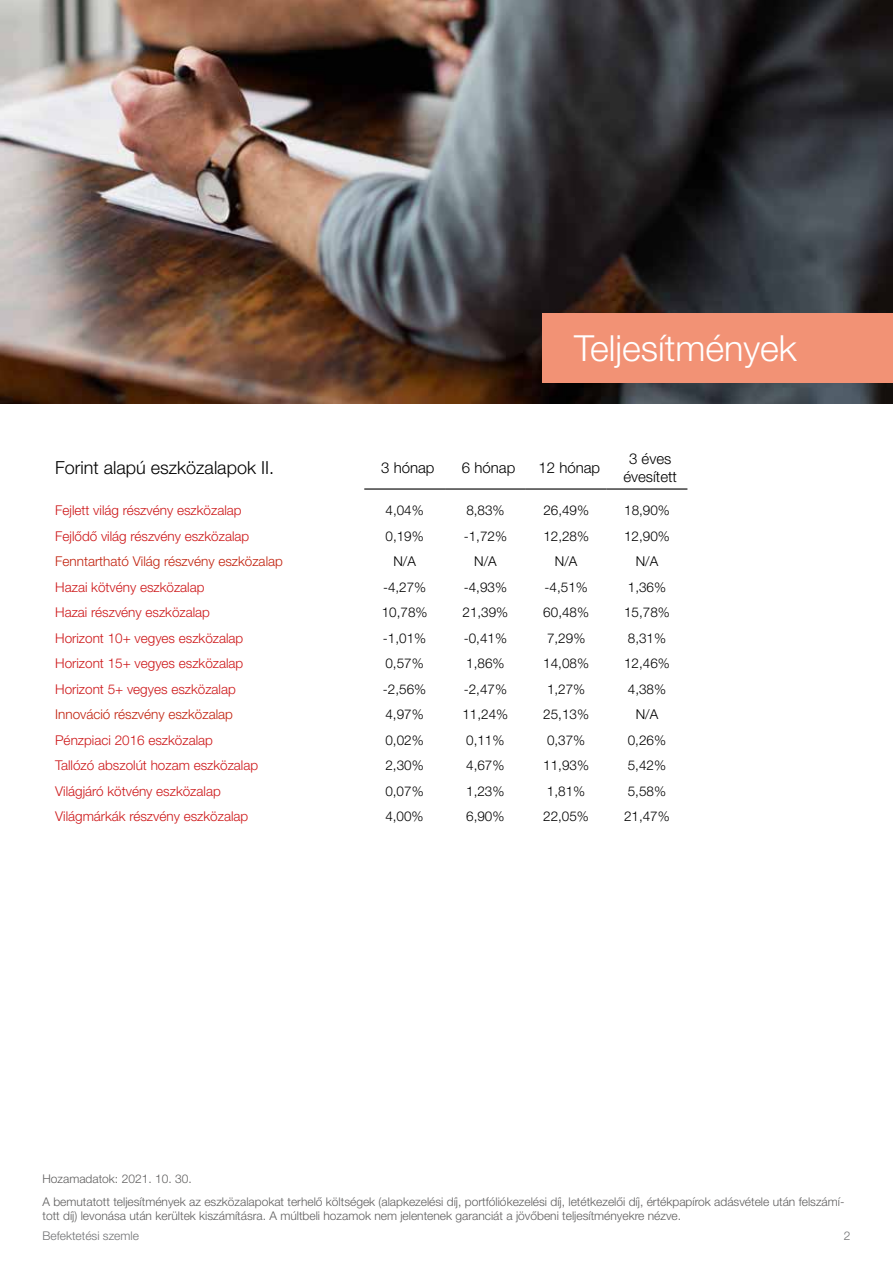
<style>
.page{position:relative;width:893px;height:1263px;background:#fff}
.page>*{position:absolute;margin:0;border:0;box-sizing:border-box;transform-origin:0 0}
.t1{font:300 36px "Helvetica Neue LT Pro";color:#fff}
.t2{font:300 18px "Helvetica Neue LT Pro";color:#000}
.t3{font:300 15px/18px "Helvetica Neue LT Pro";color:#000;text-align:center}
.t4{font:300 13.5px "Helvetica Neue LT Pro";color:#cd1719}
.t5{font:300 13.5px "Helvetica Neue LT Pro";color:#000}
.t6{font:300 13.5px "Helvetica Neue LT Pro";color:#c1210d}
.t7{font:300 12px/23px "Helvetica Neue LT Pro";color:#5f5e5e}
.t8{font:300 12px "Helvetica Neue LT Pro";color:#707173}
</style>
<div class="page">
<img style="left:0;top:0;width:893px;height:404px">
<div style="left:543px;top:314px;width:350px;height:69px;background:#f29275"></div>
<hr style="left:364px;top:488px;width:81px;height:2px;background:#000">
<hr style="left:445px;top:488px;width:81px;height:2px;background:#000">
<hr style="left:526px;top:488px;width:81px;height:2px;background:#000">
<hr style="left:607px;top:488px;width:80px;height:2px;background:#000">
<h1 class="t1" style="left:574px;top:326px;width:224px">Teljesítmények</h1>
<h2 class="t2" style="left:55px;top:457px;width:220px">Forint alapú eszközalapok II.</h2>
<p class="t3" style="left:381px;top:458px;width:55px">3 hónap</p>
<p class="t3" style="left:462px;top:458px;width:55px">6 hónap</p>
<p class="t3" style="left:539px;top:458px;width:63px">12 hónap</p>
<p class="t3" style="left:623px;top:449px;width:55px">3 éves évesített</p>
<p class="t4" style="left:55px;top:502px;width:188px">Fejlett világ részvény eszközalap</p>
<p class="t5" style="left:386px;top:502px;width:40px">4,04%</p>
<p class="t5" style="left:466px;top:502px;width:40px">8,83%</p>
<p class="t5" style="left:543px;top:502px;width:47px">26,49%</p>
<p class="t5" style="left:624px;top:502px;width:47px">18,90%</p>
<p class="t4" style="left:55px;top:528px;width:196px">Fejlődő világ részvény eszközalap</p>
<p class="t5" style="left:385px;top:528px;width:40px">0,19%</p>
<p class="t5" style="left:464px;top:528px;width:45px">-1,72%</p>
<p class="t5" style="left:543px;top:528px;width:47px">12,28%</p>
<p class="t5" style="left:624px;top:528px;width:47px">12,90%</p>
<p class="t6" style="left:55px;top:553px;width:229px">Fenntartható Világ részvény eszközalap</p>
<p class="t5" style="left:393px;top:553px;width:24px">N/A</p>
<p class="t5" style="left:474px;top:553px;width:24px">N/A</p>
<p class="t5" style="left:555px;top:553px;width:24px">N/A</p>
<p class="t5" style="left:636px;top:553px;width:24px">N/A</p>
<p class="t4" style="left:55px;top:579px;width:151px">Hazai kötvény eszközalap</p>
<p class="t5" style="left:383px;top:579px;width:45px">-4,27%</p>
<p class="t5" style="left:464px;top:579px;width:45px">-4,93%</p>
<p class="t5" style="left:545px;top:579px;width:45px">-4,51%</p>
<p class="t5" style="left:628px;top:579px;width:40px">1,36%</p>
<p class="t4" style="left:55px;top:604px;width:156px">Hazai részvény eszközalap</p>
<p class="t5" style="left:382px;top:604px;width:47px">10,78%</p>
<p class="t5" style="left:462px;top:604px;width:47px">21,39%</p>
<p class="t5" style="left:543px;top:604px;width:47px">60,48%</p>
<p class="t5" style="left:624px;top:604px;width:47px">15,78%</p>
<p class="t4" style="left:55px;top:630px;width:190px">Horizont 10+ vegyes eszközalap</p>
<p class="t5" style="left:383px;top:630px;width:45px">-1,01%</p>
<p class="t5" style="left:464px;top:630px;width:45px">-0,41%</p>
<p class="t5" style="left:547px;top:630px;width:40px">7,29%</p>
<p class="t5" style="left:628px;top:630px;width:40px">8,31%</p>
<p class="t4" style="left:55px;top:655px;width:190px">Horizont 15+ vegyes eszközalap</p>
<p class="t5" style="left:385px;top:655px;width:40px">0,57%</p>
<p class="t5" style="left:466px;top:655px;width:40px">1,86%</p>
<p class="t5" style="left:543px;top:655px;width:47px">14,08%</p>
<p class="t5" style="left:624px;top:655px;width:47px">12,46%</p>
<p class="t4" style="left:55px;top:681px;width:182px">Horizont 5+ vegyes eszközalap</p>
<p class="t5" style="left:383px;top:681px;width:45px">-2,56%</p>
<p class="t5" style="left:464px;top:681px;width:45px">-2,47%</p>
<p class="t5" style="left:547px;top:681px;width:40px">1,27%</p>
<p class="t5" style="left:628px;top:681px;width:40px">4,38%</p>
<p class="t6" style="left:55px;top:706px;width:179px">Innováció részvény eszközalap</p>
<p class="t5" style="left:385px;top:706px;width:40px">4,97%</p>
<p class="t5" style="left:462px;top:706px;width:47px">11,24%</p>
<p class="t5" style="left:543px;top:706px;width:47px">25,13%</p>
<p class="t5" style="left:636px;top:706px;width:24px">N/A</p>
<p class="t4" style="left:55px;top:732px;width:159px">Pénzpiaci 2016 eszközalap</p>
<p class="t5" style="left:385px;top:732px;width:40px">0,02%</p>
<p class="t5" style="left:466px;top:732px;width:40px">0,11%</p>
<p class="t5" style="left:547px;top:732px;width:40px">0,37%</p>
<p class="t5" style="left:628px;top:732px;width:40px">0,26%</p>
<p class="t4" style="left:55px;top:757px;width:205px">Tallózó abszolút hozam eszközalap</p>
<p class="t5" style="left:385px;top:757px;width:40px">2,30%</p>
<p class="t5" style="left:466px;top:757px;width:40px">4,67%</p>
<p class="t5" style="left:543px;top:757px;width:47px">11,93%</p>
<p class="t5" style="left:628px;top:757px;width:40px">5,42%</p>
<p class="t4" style="left:55px;top:783px;width:167px">Világjáró kötvény eszközalap</p>
<p class="t5" style="left:385px;top:783px;width:40px">0,07%</p>
<p class="t5" style="left:466px;top:783px;width:40px">1,23%</p>
<p class="t5" style="left:547px;top:783px;width:40px">1,81%</p>
<p class="t5" style="left:628px;top:783px;width:40px">5,58%</p>
<p class="t4" style="left:55px;top:808px;width:195px">Világmárkák részvény eszközalap</p>
<p class="t5" style="left:385px;top:808px;width:40px">4,00%</p>
<p class="t5" style="left:466px;top:808px;width:40px">6,90%</p>
<p class="t5" style="left:543px;top:808px;width:47px">22,05%</p>
<p class="t5" style="left:624px;top:808px;width:47px">21,47%</p>
<p class="t7" style="left:43px;top:1167px;width:803px">Hozamadatok: 2021. 10. 30.<br>A bemutatott teljesítmények az eszközalapokat terhelő költségek (alapkezelési díj, portfóliókezelési díj, letétkezelői díj, értékpapírok adásvétele után felszámí-</p>
<p class="t7" style="left:43px;top:1204px;width:640px">tott díj) levonása után kerültek kiszámításra. A múltbeli hozamok nem jelentenek garanciát a jövőbeni teljesítményekre nézve.</p>
<p class="t8" style="left:43px;top:1228px;width:98px">Befektetési szemle</p>
<p class="t8" style="left:844px;top:1228px;width:8px">2</p>
</div>
